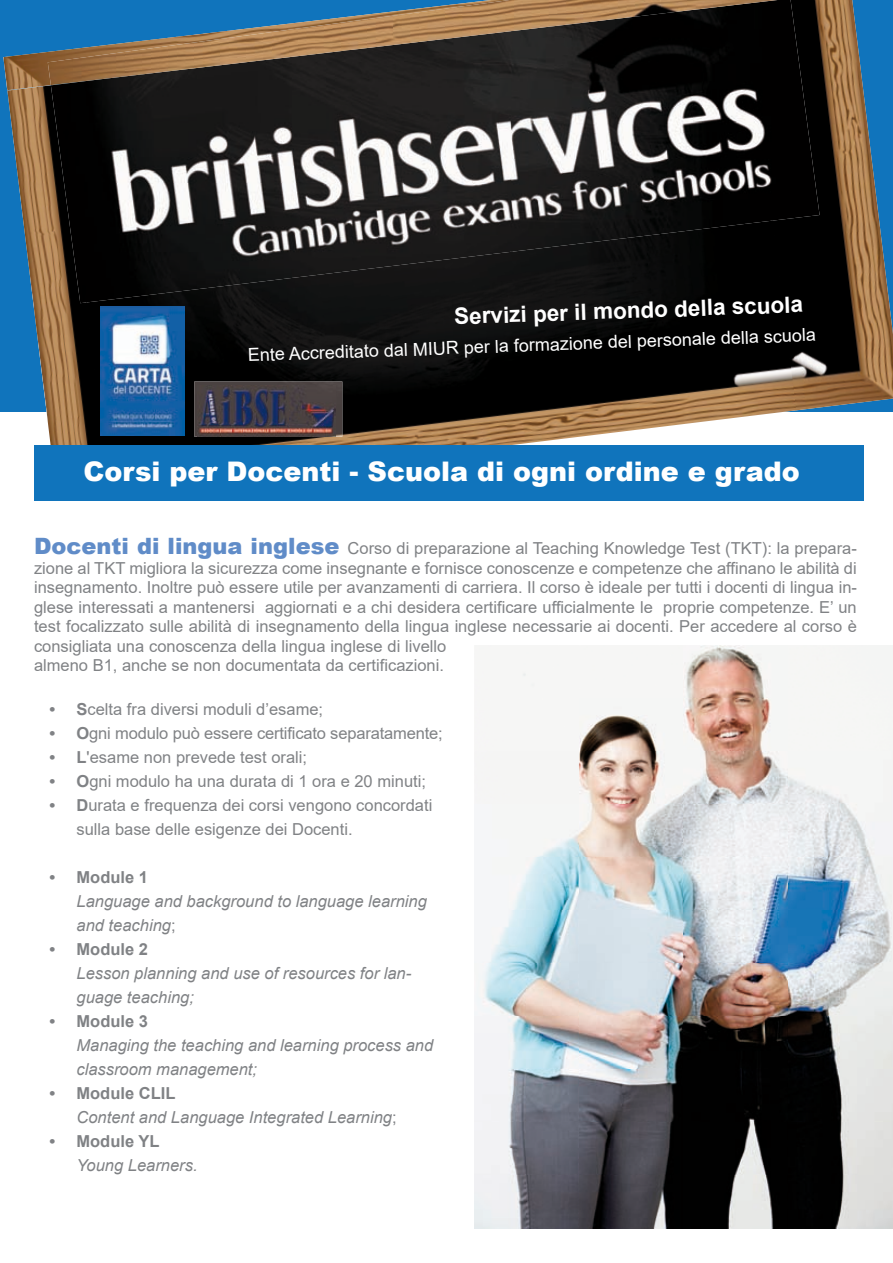
<style>
.page{position:relative;width:893px;height:1263px;background:#fff}
.page>*{position:absolute;margin:0;border:0;box-sizing:border-box;transform-origin:0 0}
.t1{font:900 27px "Arial";color:#fff}
.t2{font:700 22.5px "Arial";color:#fff}
.t3{font:18px "Arial";color:#fff}
.t4{font:16.5px/19.5px "Arial";color:#808285}
.t5{font:italic 16.5px/24px "Arial";color:#808285}
.t6{font:700 16.5px "Arial";color:#808285}
.s1{font-weight:900;font-size:22.5px;color:#608cc8}
.s2{font-weight:700}
.s3{font-style:normal}
.s4{font-weight:700;font-style:normal}
</style>
<div class="page">
<img style="left:474px;top:646px;width:419px;height:582px">
<img style="left:7px;top:90px;width:79px;height:356px">
<img style="left:796px;top:0;width:97px;height:410px">
<img style="left:86px;top:252px;width:710px;height:194px">
<div style="left:34px;top:446px;width:829px;height:55px;background:#1074bc"></div>
<img style="left:3px;top:0;width:48px;height:90px">
<img style="left:101px;top:306px;width:84px;height:129px">
<img style="left:194px;top:381px;width:148px;height:56px">
<img style="left:197px;top:385px;width:139px;height:52px">
<img style="left:51px;top:85px;width:462px;height:218px">
<img style="left:511px;top:0;width:309px;height:252px">
<img style="left:48px;top:0;width:729px;height:85px">
<h2 class="t2" style="left:454px;top:304px;width:350px;rotate:-2deg">Servizi per il mondo della scuola</h2>
<p class="t3" style="left:248px;top:345px;width:570px;rotate:-2deg">Ente Accreditato dal MIUR per la formazione del personale della scuola</p>
<h1 class="t1" style="left:83px;top:451px;width:718px">Corsi per Docenti - Scuola di ogni ordine e grado</h1>
<p class="t4" style="left:34px;top:539px;width:824px"><span class="s1">Docenti di lingua inglese</span> Corso di preparazione al Teaching Knowledge Test (TKT): la prepara&shy;zione al TKT migliora la sicurezza come insegnante e fornisce conoscenze e competenze che affinano le abilità di insegnamento. Inoltre può essere utile per avanzamenti di carriera. Il corso è ideale per tutti i docenti di lingua in&shy;glese interessati a mantenersi aggiornati e a chi desidera certificare ufficialmente le proprie competenze. E’ un test focalizzato sulle abilità di insegnamento della lingua inglese necessarie ai docenti. Per accedere al corso è consigliata una conoscenza della lingua inglese di livello<br>almeno B1, anche se non documentata da certificazioni.</p>
<p class="t4" style="left:50px;top:699px;width:275px"><span class="s2">• S</span>celta fra diversi moduli d’esame;</p>
<p class="t4" style="left:50px;top:723px;width:395px"><span class="s2">• O</span>gni modulo può essere certificato separatamente;</p>
<p class="t4" style="left:50px;top:747px;width:259px"><span class="s2">• L</span>'esame non prevede test orali;</p>
<p class="t4" style="left:50px;top:771px;width:378px"><span class="s2">• O</span>gni modulo ha una durata di 1 ora e 20 minuti;</p>
<p class="t4" style="left:77px;top:793px;width:357px;line-height:24px;text-indent:-27px"><span class="s2">• D</span>urata e frequenza dei corsi vengono concordati sulla base delle esigenze dei Docenti.</p>
<p class="t6" style="left:50px;top:868px;width:100px">• Module 1</p>
<p class="t5" style="left:77px;top:889px;width:352px">Language and background to language learning and teaching<span class="s3">;</span></p>
<p class="t6" style="left:50px;top:940px;width:100px">• Module 2</p>
<p class="t5" style="left:77px;top:961px;width:336px">Lesson planning and use of resources for lan&shy;guage teaching;</p>
<p class="t6" style="left:49px;top:1012px;width:100px">• Module 3</p>
<p class="t5" style="left:76px;top:1033px;width:358px">Managing the teaching and learning process and classroom management;</p>
<p class="t5" style="left:76px;top:1081px;width:322px;text-indent:-27px"><span class="s4">• Module CLIL<br></span>Content and Language Integrated Learning<span class="s3">;</span></p>
<p class="t6" style="left:49px;top:1131px;width:112px">• Module YL</p>
<p class="t5" style="left:76px;top:1153px;width:123px">Young Learners.</p>
</div>
